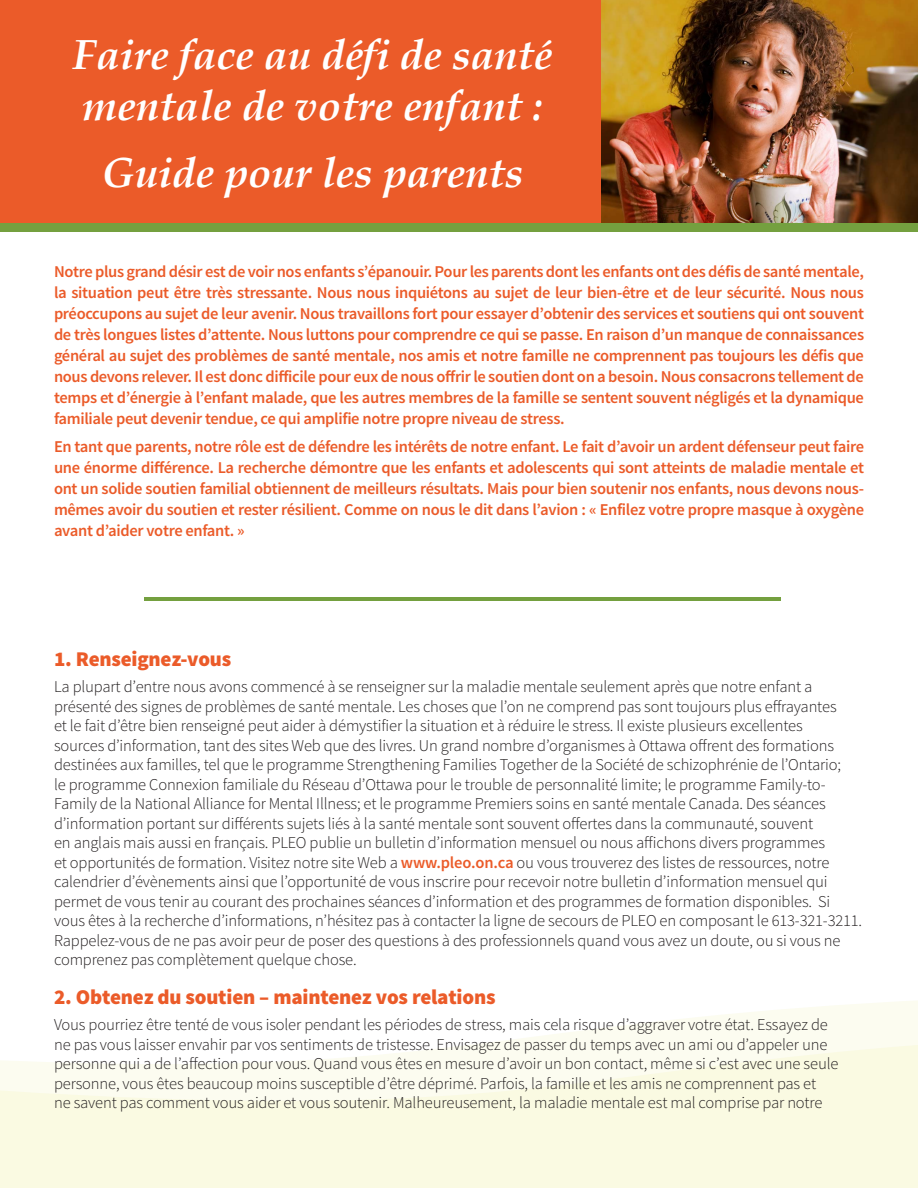
<style>
.page{position:relative;width:918px;height:1188px;background:#fff}
.page>*{position:absolute;margin:0;border:0;box-sizing:border-box;transform-origin:0 0}
.t1{font:italic 700 42px/51px "Book Antiqua";color:#fff}
.t2{font:900 21px "Source Sans Pro";letter-spacing:-.01em;color:#eb5b29}
.t3{font:300 16.5px/19.5px "Source Sans Pro";letter-spacing:-.01em;color:#231f20}
.t4{font:600 16.5px/21px "Source Sans Pro";letter-spacing:-.02em;color:#eb5b29;text-align:justify}
.s1{font-weight:600;color:#eb5b29}
</style>
<div class="page">
<svg style="left:0;top:1004px;width:918px;height:184px;fill:#fafae2"></svg>
<div style="left:0;top:0;width:636px;height:223px;background:#eb5b29"></div>
<img style="left:601px;top:0;width:317px;height:223px">
<div style="left:0;top:223px;width:918px;height:8px;background:#74a03f"></div>
<hr style="left:145px;top:597px;width:636px;height:4px;background:#74a03f">
<p class="t1" style="left:73px;top:30px;width:481px">Faire face au défi de santé mentale de votre enfant :</p>
<p class="t1" style="left:102px;top:148px;width:423px">Guide pour les parents</p>
<p class="t4" style="left:54px;top:261px;width:812px">Notre plus grand désir est de voir nos enfants s’épanouir. Pour les parents dont les enfants ont des défis de santé mentale, la situation peut être très stressante. Nous nous inquiétons au sujet de leur bien-être et de leur sécurité. Nous nous préoccupons au sujet de leur avenir. Nous travaillons fort pour essayer d’obtenir des services et soutiens qui ont souvent de très longues listes d’attente. Nous luttons pour comprendre ce qui se passe. En raison d’un manque de connaissances général au sujet des problèmes de santé mentale, nos amis et notre famille ne comprennent pas toujours les défis que nous devons relever. Il est donc difficile pour eux de nous offrir le soutien dont on a besoin. Nous consacrons tellement de temps et d’énergie à l’enfant malade, que les autres membres de la famille se sentent souvent négligés et la dynamique familiale peut devenir tendue, ce qui amplifie notre propre niveau de stress.</p>
<p class="t4" style="left:54px;top:436px;width:812px">En tant que parents, notre rôle est de défendre les intérêts de notre enfant. Le fait d’avoir un ardent défenseur peut faire une énorme différence. La recherche démontre que les enfants et adolescents qui sont atteints de maladie mentale et ont un solide soutien familial obtiennent de meilleurs résultats. Mais pour bien soutenir nos enfants, nous devons nous&shy;mêmes avoir du soutien et rester résilient. Comme on nous le dit dans l’avion : « Enfilez votre propre masque à oxygène avant d’aider votre enfant. »</p>
<p class="t2" style="left:54px;top:645px;width:179px">1. Renseignez-vous</p>
<p class="t3" style="left:54px;top:677px;width:810px">La plupart d’entre nous avons commencé à se renseigner sur la maladie mentale seulement après que notre enfant a présenté des signes de problèmes de santé mentale. Les choses que l’on ne comprend pas sont toujours plus effrayantes<br>et le fait d’être bien renseigné peut aider à démystifier la situation et à réduire le stress. Il existe plusieurs excellentes<br>sources d’information, tant des sites Web que des livres. Un grand nombre d’organismes à Ottawa offrent des formations destinées aux familles, tel que le programme Strengthening Families Together de la Société de schizophrénie de l’Ontario;<br>le programme Connexion familiale du Réseau d’Ottawa pour le trouble de personnalité limite; le programme Family-to-Family de la National Alliance for Mental Illness; et le programme Premiers soins en santé mentale Canada. Des séances d’information portant sur différents sujets liés à la santé mentale sont souvent offertes dans la communauté, souvent<br>en anglais mais aussi en français. PLEO publie un bulletin d’information mensuel ou nous affichons divers programmes<br>et opportunités de formation. Visitez notre site Web a <span class="s1">www.pleo.on.ca</span> ou vous trouverez des listes de ressources, notre calendrier d’évènements ainsi que l’opportunité de vous inscrire pour recevoir notre bulletin d’information mensuel qui permet de vous tenir au courant des prochaines séances d’information et des programmes de formation disponibles. Si vous êtes à la recherche d’informations, n’hésitez pas à contacter la ligne de secours de PLEO en composant le 613-321-3211.<br>Rappelez-vous de ne pas avoir peur de poser des questions à des professionnels quand vous avez un doute, ou si vous ne comprenez pas complètement quelque chose.</p>
<p class="t2" style="left:54px;top:983px;width:443px">2. Obtenez du soutien – maintenez vos relations</p>
<p class="t3" style="left:54px;top:1015px;width:786px">Vous pourriez être tenté de vous isoler pendant les périodes de stress, mais cela risque d’aggraver votre état. Essayez de ne pas vous laisser envahir par vos sentiments de tristesse. Envisagez de passer du temps avec un ami ou d’appeler une personne qui a de l’affection pour vous. Quand vous êtes en mesure d’avoir un bon contact, même si c’est avec une seule personne, vous êtes beaucoup moins susceptible d’être déprimé. Parfois, la famille et les amis ne comprennent pas et<br>ne savent pas comment vous aider et vous soutenir. Malheureusement, la maladie mentale est mal comprise par notre</p>
</div>
